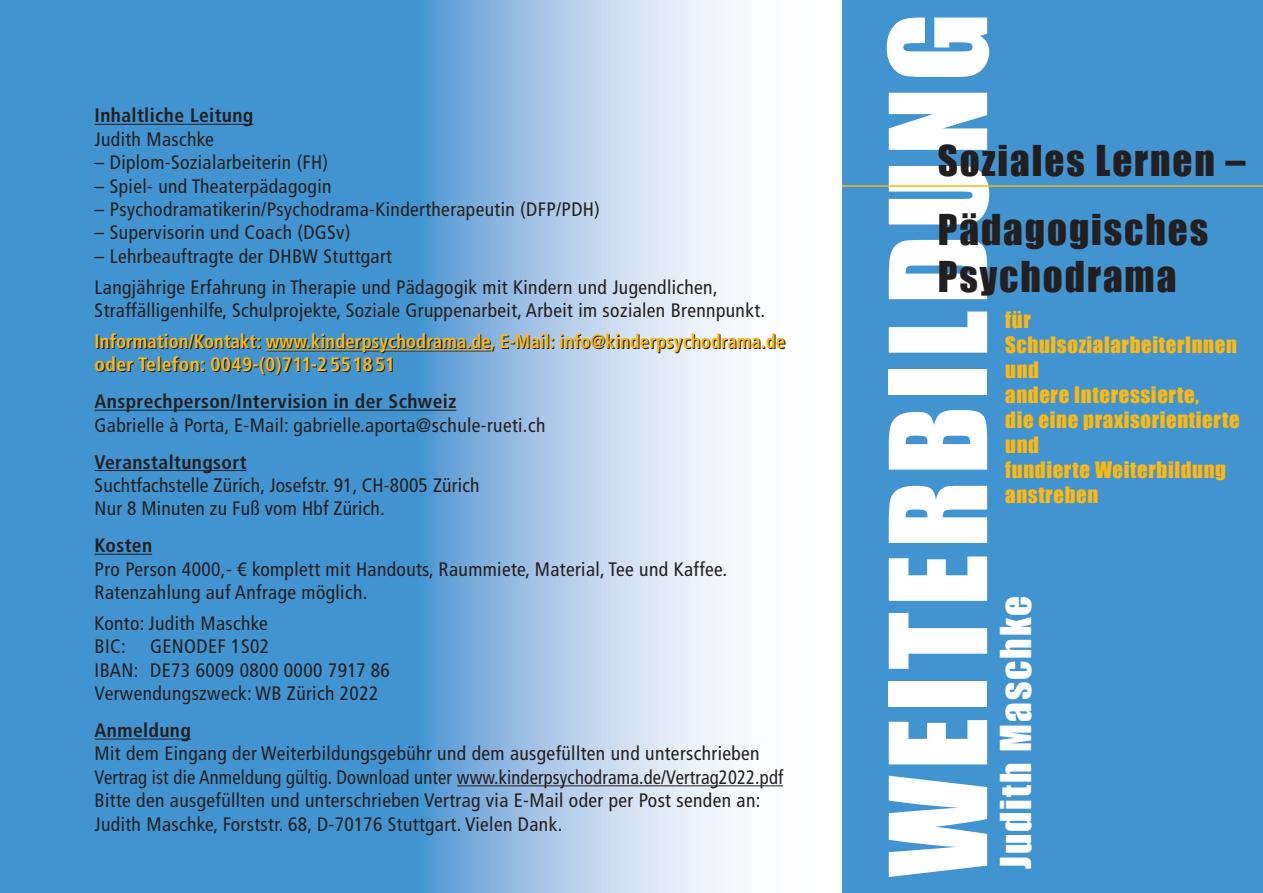
<style>
.page{position:relative;width:1263px;height:893px;background:#fff}
.page>*{position:absolute;margin:0;border:0;box-sizing:border-box;transform-origin:0 0}
.t1{font:124.35px "Impact";letter-spacing:.05em;color:#fff}
.t2{font:39px/68.8px "Impact";letter-spacing:.05em;color:#231f20}
.t3{font:39px "Impact";letter-spacing:.05em;color:#fff}
.t4{font:20.85px/25px "Impact";letter-spacing:.03em;color:#fcb814}
.t5{font:condensed 19.5px/23.4px "Frutiger LT";letter-spacing:.02em;color:#231f20}
.t6{font:700 condensed 19.5px/23.4px "Frutiger LT";letter-spacing:.01em;color:#fcb814;scale:.95 1}
.t7{font:700 condensed 19.5px "Frutiger LT";letter-spacing:.02em;color:#231f20}
</style>
<div class="page">
<svg style="left:418px;top:0;width:366px;height:893px"></svg>
<div style="left:0;top:0;width:418px;height:893px;background:#4194d0"></div>
<hr style="left:267px;top:350px;width:224px;height:1px;background:#231f20">
<div style="left:842px;top:0;width:421px;height:893px;background:#4194d0"></div>
<hr style="left:842px;top:185px;width:421px;height:2px;background:#fcb814">
<hr style="left:95px;top:124px;width:158px;height:1px;background:#231f20">
<hr style="left:266px;top:349px;width:224px;height:1px;background:#fcb814">
<hr style="left:95px;top:410px;width:361px;height:1px;background:#231f20">
<hr style="left:95px;top:470px;width:152px;height:1px;background:#231f20">
<hr style="left:95px;top:554px;width:57px;height:1px;background:#231f20">
<hr style="left:95px;top:739px;width:96px;height:1px;background:#231f20">
<hr style="left:457px;top:785px;width:326px;height:1px;background:#231f20">
<p class="t7" style="left:95px;top:104px;width:160px">Inhaltliche Leitung</p>
<p class="t5" style="left:95px;top:127px;width:121px">Judith Maschke</p>
<p class="t5" style="left:95px;top:151px;width:235px">– Diplom-Sozialarbeiterin (FH)</p>
<p class="t5" style="left:95px;top:174px;width:238px">– Spiel- und Theaterpädagogin</p>
<p class="t5" style="left:95px;top:198px;width:507px">– Psychodramatikerin/Psychodrama-Kindertherapeutin (DFP/PDH)</p>
<p class="t5" style="left:95px;top:221px;width:257px">– Supervisorin und Coach (DGSv)</p>
<p class="t5" style="left:95px;top:241px;width:625px;line-height:30.9px">– Lehrbeauftragte der DHBW Stuttgart<br>Langjährige Erfahrung in Therapie und Pädagogik mit Kindern und Jugendlichen,</p>
<p class="t5" style="left:95px;top:299px;width:672px">Straffälligenhilfe, Schulprojekte, Soziale Gruppenarbeit, Arbeit im sozialen Brennpunkt.</p>
<p class="t6" style="left:95px;top:330px;width:728px">Information/Kontakt: www.kinderpsychodrama.de, E-Mail: info@kinderpsychodrama.de oder Telefon: 0049-(0)711-2 551851</p>
<p class="t7" style="left:95px;top:390px;width:363px">Ansprechperson/Intervision in der Schweiz</p>
<p class="t5" style="left:95px;top:413px;width:452px">Gabrielle à Porta, E-Mail: gabrielle.aporta@schule-rueti.ch</p>
<p class="t7" style="left:95px;top:450px;width:153px">Veranstaltungsort</p>
<p class="t5" style="left:95px;top:474px;width:386px">Suchtfachstelle Zürich, Josefstr. 91, CH-8005 Zürich<br>Nur 8 Minuten zu Fuß vom Hbf Zürich.</p>
<p class="t7" style="left:95px;top:534px;width:59px">Kosten</p>
<p class="t5" style="left:95px;top:557px;width:634px">Pro Person 4000,- ¤ komplett mit Handouts, Raummiete, Material, Tee und Kaffee.<br>Ratenzahlung auf Anfrage möglich.</p>
<p class="t5" style="left:95px;top:612px;width:297px">Konto: Judith Maschke<br>BIC: GENODEF 1S02<br>IBAN: DE73 6009 0800 0000 7917 86<br>Verwendungszweck: WB Zürich 2022</p>
<p class="t7" style="left:95px;top:719px;width:98px">Anmeldung</p>
<p class="t5" style="left:95px;top:742px;width:690px">Mit dem Eingang der Weiterbildungsgebühr und dem ausgefüllten und unterschrieben Vertrag ist die Anmeldung gültig. Download unter www.kinderpsychodrama.de/Vertrag2022.pdf Bitte den ausgefüllten und unterschrieben Vertrag via E-Mail oder per Post senden an:<br>Judith Maschke, Forststr. 68, D-70176 Stuttgart. Vielen Dank.</p>
<h1 class="t1" style="left:842px;top:877px;width:866px;rotate:-90deg">WEITERBILDUNG</h1>
<h2 class="t2" style="left:938px;top:125px;width:309px">Soziales Lernen –<br>Pädagogisches</h2>
<h2 class="t2" style="left:938px;top:241px;width:240px">Psychodrama</h2>
<p class="t4" style="left:1005px;top:307px;width:236px">für<br>SchulsozialarbeiterInnen und<br>andere Interessierte,<br>die eine praxisorientierte und<br>fundierte Weiterbildung anstreben</p>
<h2 class="t3" style="left:986px;top:869px;width:275px;rotate:-90deg">Judith Maschke</h2>
</div>
